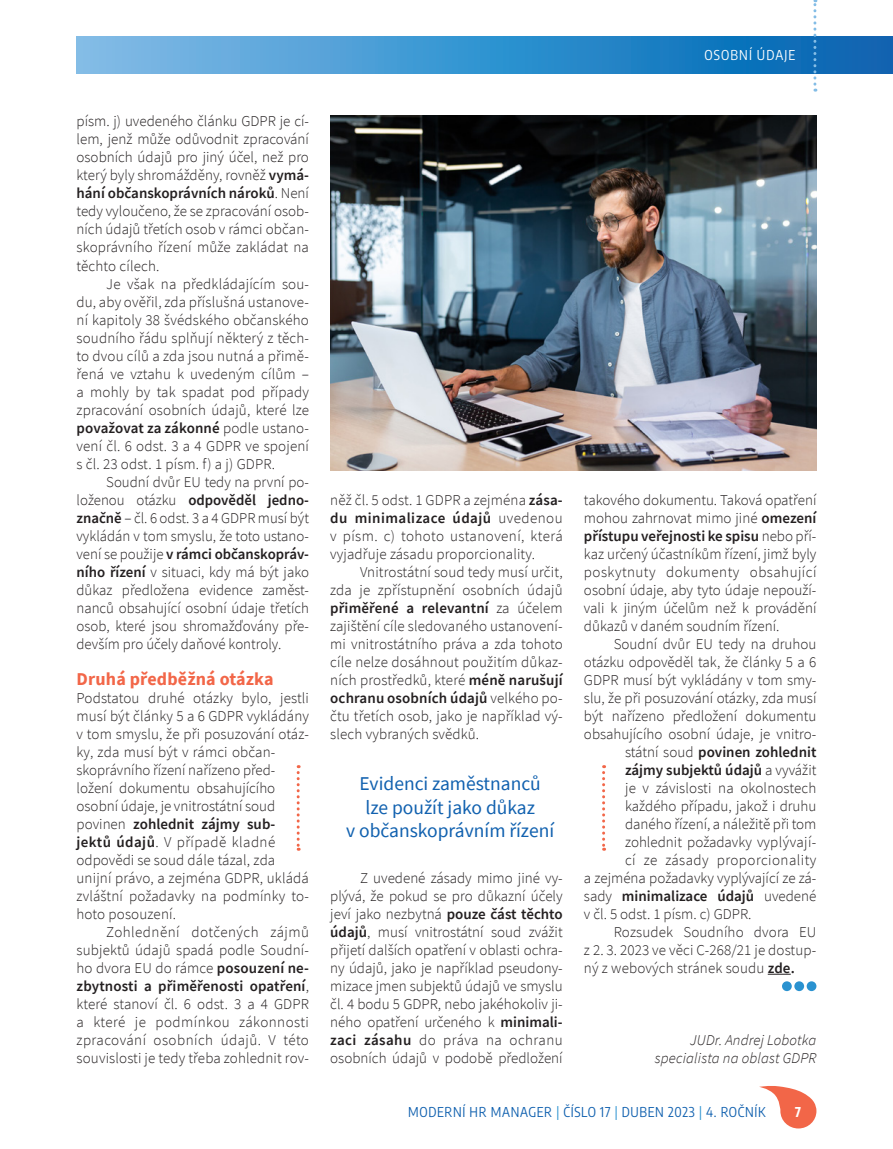
<style>
.page{position:relative;width:893px;height:1149px;background:#fff}
.page>*{position:absolute;margin:0;border:0;box-sizing:border-box;transform-origin:0 0}
.vykrik_new{font:19.5px/23.4px "Source Sans Pro";color:#1161af;text-align:center}
.nadpis_new{font:700 18px "Source Sans Pro";letter-spacing:.01em;color:#f26648}
.text_new{font:300 15px/18px "Source Sans Pro";color:#231f20;text-align:justify}
.text_new_neodsazeny{font:300 15px/18px "Source Sans Pro";letter-spacing:.01em;color:#231f20}
.text_new-2{font:600 15px "Source Sans Pro";color:#231f20}
.text_new-3{font:italic 300 15px/18px "Source Sans Pro";letter-spacing:.01em;color:#231f20;text-align:right}
.text_new-4{font:300 15px "Source Sans Pro";letter-spacing:.03em;color:#231f20}
.t1{font:13.5px "Encode Sans Condensed";letter-spacing:.05em;color:#1161af}
.t2{font:13.5px "Encode Sans Condensed";letter-spacing:.08em;color:#fff}
.t3{font:700 13.5px "Encode Sans Condensed";color:#fff}
.s1{font-weight:600}
.s2{font-weight:300}
.s3{color:#2a92d0}
</style>
<div class="page">
<svg style="left:759px;top:1086px;width:57px;height:42px"></svg>
<svg style="left:77px;top:36px;width:816px;height:37px;background:#3a91cd"></svg>
<svg style="left:813px;top:0;width:3px;height:92px"></svg>
<svg style="left:768px;top:973px;width:23px;height:1px"></svg>
<div style="left:782px;top:981px;width:10px;height:9px;background:#2a92d0;border-radius:50%"></div>
<div style="left:794px;top:981px;width:10px;height:9px;background:#2a92d0;border-radius:50%"></div>
<div style="left:807px;top:981px;width:9px;height:9px;background:#2a92d0;border-radius:50%"></div>
<svg style="left:297px;top:765px;width:3px;height:85px"></svg>
<svg style="left:602px;top:765px;width:3px;height:85px"></svg>
<img style="left:330px;top:116px;width:486px;height:354px">
<p class="t2" style="left:705px;top:46px;width:92px">OSOBNÍ ÚDAJE</p>
<p class="text_new" style="left:77px;top:112px;width:234px">písm. j) uvedeného článku GDPR je cí&shy;lem, jenž může odůvodnit zpracování osobních údajů pro jiný účel, než pro který byly shromážděny, rovněž <span class="s1">vymá&shy;hání občanskoprávních nároků</span>. Není tedy vyloučeno, že se zpracování osob&shy;ních údajů třetích osob v rámci občan&shy;skoprávního řízení může zakládat na těchto cílech.</p>
<p class="text_new" style="left:77px;top:274px;width:234px;text-indent:30px">Je však na předkládajícím sou&shy;du, aby ověřil, zda příslušná ustanove&shy;ní kapitoly 38 švédského občanského soudního řádu splňují některý z těch&shy;to dvou cílů a zda jsou nutná a přimě&shy;řená ve vztahu k uvedeným cílům – a mohly by tak spadat pod případy zpracování osobních údajů, které lze <span class="s1">považovat za zákonné</span> podle ustano&shy;vení čl. 6 odst. 3 a 4 GDPR ve spojení s čl. 23 odst. 1 písm. f) a j) GDPR.</p>
<p class="text_new" style="left:77px;top:472px;width:234px;text-indent:30px">Soudní dvůr EU tedy na první po&shy;loženou otázku <span class="s1">odpověděl jedno&shy;značně</span> – čl. 6 odst. 3 a 4 GDPR musí být vykládán v tom smyslu, že toto ustano&shy;vení se použije <span class="s1">v rámci občanskopráv&shy;ního řízení</span> v situaci, kdy má být jako důkaz předložena evidence zaměst&shy;nanců obsahující osobní údaje třetích osob, které jsou shromažďovány pře&shy;devším pro účely daňové kontroly.</p>
<p class="nadpis_new" style="left:77px;top:666px;width:199px">Druhá předběžná otázka</p>
<p class="text_new_neodsazeny" style="left:77px;top:688px;width:234px">Podstatou druhé otázky bylo, jestli musí být články 5 a 6 GDPR vykládány v tom smyslu, že při posuzování otáz&shy;ky, zda musí být v rámci občan&shy;skoprávního řízení nařízeno před&shy;ložení dokumentu obsahujícího osobní údaje, je vnitrostátní soud povinen <span class="s1">zohlednit zájmy sub&shy;jektů údajů</span>. V případě kladné odpovědi se soud dále tázal, zda unijní právo, a zejména GDPR, ukládá zvláštní požadavky na podmínky to&shy;hoto posouzení.</p>
<p class="text_new" style="left:77px;top:922px;width:234px;text-indent:30px">Zohlednění dotčených zájmů subjektů údajů spadá podle Soudní&shy;ho dvora EU do rámce <span class="s1">posouzení ne&shy;zbytnosti a přiměřenosti opatření</span>, které stanoví čl. 6 odst. 3 a 4 GDPR a které je podmínkou zákonnosti zpracování osobních údajů. V této souvislosti je tedy třeba zohlednit rov-</p>
<p class="text_new" style="left:330px;top:490px;width:234px">něž čl. 5 odst. 1 GDPR a zejména <span class="s1">zása&shy;du minimalizace údajů</span> uvedenou v písm. c) tohoto ustanovení, která vyjadřuje zásadu proporcionality.</p>
<p class="text_new" style="left:330px;top:562px;width:234px;text-indent:30px">Vnitrostátní soud tedy musí určit, zda je zpřístupnění osobních údajů <span class="s1">přiměřené a relevantní</span> za účelem zajištění cíle sledovaného ustanovení&shy;mi vnitrostátního práva a zda tohoto cíle nelze dosáhnout použitím důkaz&shy;ních prostředků, které <span class="s1">méně narušují ochranu osobních údajů</span> velkého po&shy;čtu třetích osob, jako je například vý&shy;slech vybraných svědků.</p>
<p class="vykrik_new" style="left:346px;top:771px;width:209px">Evidenci zaměstnanců lze použít jako důkaz<br>v občanskoprávním řízení</p>
<p class="text_new" style="left:330px;top:868px;width:234px;text-indent:30px">Z uvedené zásady mimo jiné vy&shy;plývá, že pokud se pro důkazní účely jeví jako nezbytná <span class="s1">pouze část těchto údajů</span>, musí vnitrostátní soud zvážit přijetí dalších opatření v oblasti ochra&shy;ny údajů, jako je například pseudony&shy;mizace jmen subjektů údajů ve smyslu čl. 4 bodu 5 GDPR, nebo jakéhokoliv ji&shy;ného opatření určeného k <span class="s1">minimali&shy;zaci zásahu</span> do práva na ochranu osobních údajů v podobě předložení</p>
<p class="text_new" style="left:584px;top:490px;width:234px">takového dokumentu. Taková opatření mohou zahrnovat mimo jiné <span class="s1">omezení přístupu veřejnosti ke spisu</span> nebo pří&shy;kaz určený účastníkům řízení, jimž byly poskytnuty dokumenty obsahující osobní údaje, aby tyto údaje nepouží&shy;vali k jiným účelům než k provádění důkazů v daném soudním řízení.</p>
<p class="text_new" style="left:614px;top:634px;width:204px">Soudní dvůr EU tedy na druhou</p>
<p class="text_new" style="left:584px;top:652px;width:234px">otázku odpověděl tak, že články 5 a 6</p>
<p class="text_new" style="left:584px;top:670px;width:234px">GDPR musí být vykládány v tom smy-</p>
<p class="text_new" style="left:584px;top:688px;width:234px">slu, že při posuzování otázky, zda musí</p>
<p class="text_new" style="left:584px;top:706px;width:234px">být nařízeno předložení dokumentu</p>
<p class="text_new" style="left:584px;top:724px;width:234px">obsahujícího osobní údaje, je vnitro-</p>
<p class="text_new-2" style="left:625px;top:741px;width:193px"><span class="s2">státní soud</span> povinen zohlednit</p>
<p class="text_new-2" style="left:625px;top:759px;width:193px">zájmy subjektů údajů <span class="s2">a vyvážit</span></p>
<p class="text_new" style="left:625px;top:778px;width:193px">je v závislosti na okolnostech</p>
<p class="text_new" style="left:625px;top:796px;width:193px">každého případu, jakož i druhu</p>
<p class="text_new" style="left:625px;top:814px;width:193px">daného řízení, a náležitě při tom</p>
<p class="text_new" style="left:625px;top:832px;width:193px">zohlednit požadavky vyplývají-</p>
<p class="text_new-4" style="left:625px;top:850px;width:193px">cí ze zásady proporcionality</p>
<p class="text_new" style="left:584px;top:868px;width:234px">a zejména požadavky vyplývající ze zá-</p>
<p class="text_new-2" style="left:584px;top:885px;width:234px"><span class="s2">sady</span> minimalizace údajů <span class="s2">uvedené</span></p>
<p class="text_new" style="left:584px;top:904px;width:169px">v čl. 5 odst. 1 písm. c) GDPR.</p>
<p class="text_new" style="left:584px;top:922px;width:234px;text-indent:30px">Rozsudek Soudního dvora EU z 2. 3. 2023 ve věci C-268/21 je dostup&shy;ný z webových stránek soudu <span class="s1">zde.</span></p>
<p class="text_new-3" style="left:655px;top:1030px;width:163px">JUDr. Andrej Lobotka specialista na oblast GDPR</p>
<p class="t1" style="left:408px;top:1102px;width:359px">MODERNÍ HR MANAGER <span class="s3">|</span> ČÍSLO 17 <span class="s3">|</span> DUBEN 2023 <span class="s3">|</span> 4. ROČNÍK</p>
<p class="t3" style="left:795px;top:1102px;width:7px">7</p>
</div>
